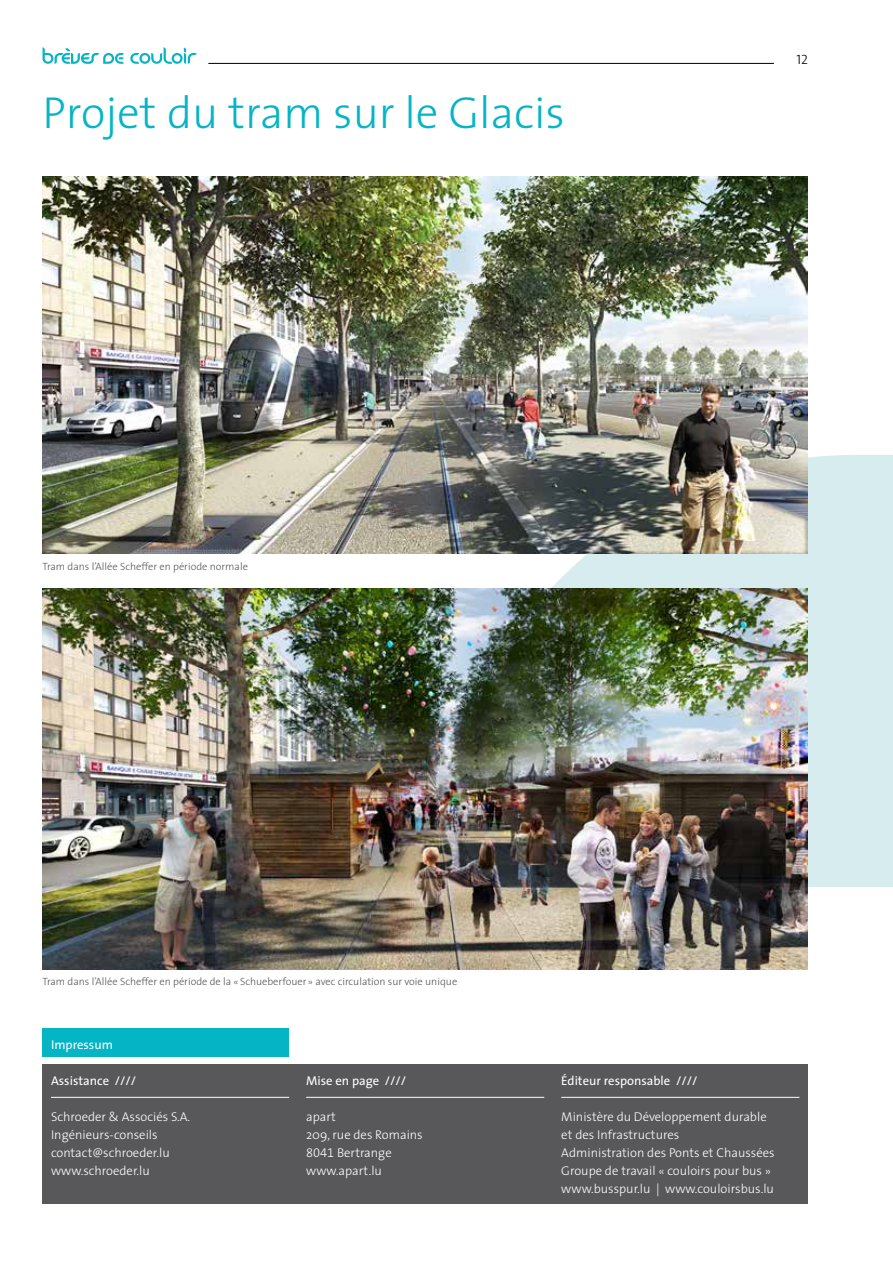
<style>
.page{position:relative;width:893px;height:1263px;background:#fff}
.page>*{position:absolute;margin:0;border:0;box-sizing:border-box;transform-origin:0 0}
.t1{font:300 45px "The Sans";color:#05b5c5}
.t2{font:13.5px "The Sans Light Caps";color:#000}
.t3{font:300 12.75px/18px "The Sans";color:#fff}
.t4{font:12.75px "The Sans";color:#fff}
.t5{font:300 10.5px "The Sans";color:#58585b}
.s1{font-family:"The Sans Light Expert";font-weight:400}
</style>
<div class="page">
<hr style="left:208px;top:63px;width:566px;height:1px;background:#000">
<svg style="left:130px;top:47px;width:66px;height:17px"></svg>
<svg style="left:43px;top:47px;width:81px;height:17px"></svg>
<div style="left:43px;top:1064px;width:765px;height:139px;background:#58585b"></div>
<hr style="left:51px;top:1097px;width:238px;height:1px;background:#fff">
<hr style="left:306px;top:1097px;width:238px;height:1px;background:#fff">
<hr style="left:561px;top:1097px;width:238px;height:1px;background:#fff">
<div style="left:43px;top:1028px;width:246px;height:29px;background:#05b5c5"></div>
<svg style="left:431px;top:455px;width:462px;height:432px;background:#d9ecef"></svg>
<img style="left:43px;top:176px;width:765px;height:377px">
<img style="left:43px;top:588px;width:765px;height:381px">
<h1 class="t1" style="left:43px;top:75px;width:524px">Projet du tram sur le Glacis</h1>
<p class="t2" style="left:796px;top:48px;width:13px">12</p>
<p class="t5" style="left:43px;top:557px;width:207px">Tram dans l’Allée Scheffer en période normale</p>
<p class="t5" style="left:43px;top:973px;width:416px">Tram dans l’Allée Scheffer en période de la «Schueberfouer » avec circulation sur voie unique</p>
<p class="t4" style="left:51px;top:1034px;width:63px">Impressum</p>
<p class="t4" style="left:51px;top:1070px;width:87px">Assistance ////</p>
<p class="t3" style="left:51px;top:1107px;width:141px">Schroeder &amp; Associés S.A.<br>Ingénieurs-conseils contact@schroeder.lu www.schroeder.lu</p>
<p class="t4" style="left:306px;top:1070px;width:102px">Mise en page ////</p>
<p class="t3" style="left:306px;top:1107px;width:118px">apart<br>209, rue des Romains<br><span class="s1">8041</span> Bertrange www.apart.lu</p>
<p class="t4" style="left:561px;top:1070px;width:138px">Éditeur responsable ////</p>
<p class="t3" style="left:561px;top:1107px;width:215px">Ministère du Développement durable et des Infrastructures<br>Administration des Ponts et Chaussées Groupe de travail « couloirs pour bus » www.busspur.lu | www.couloirsbus.lu</p>
</div>
